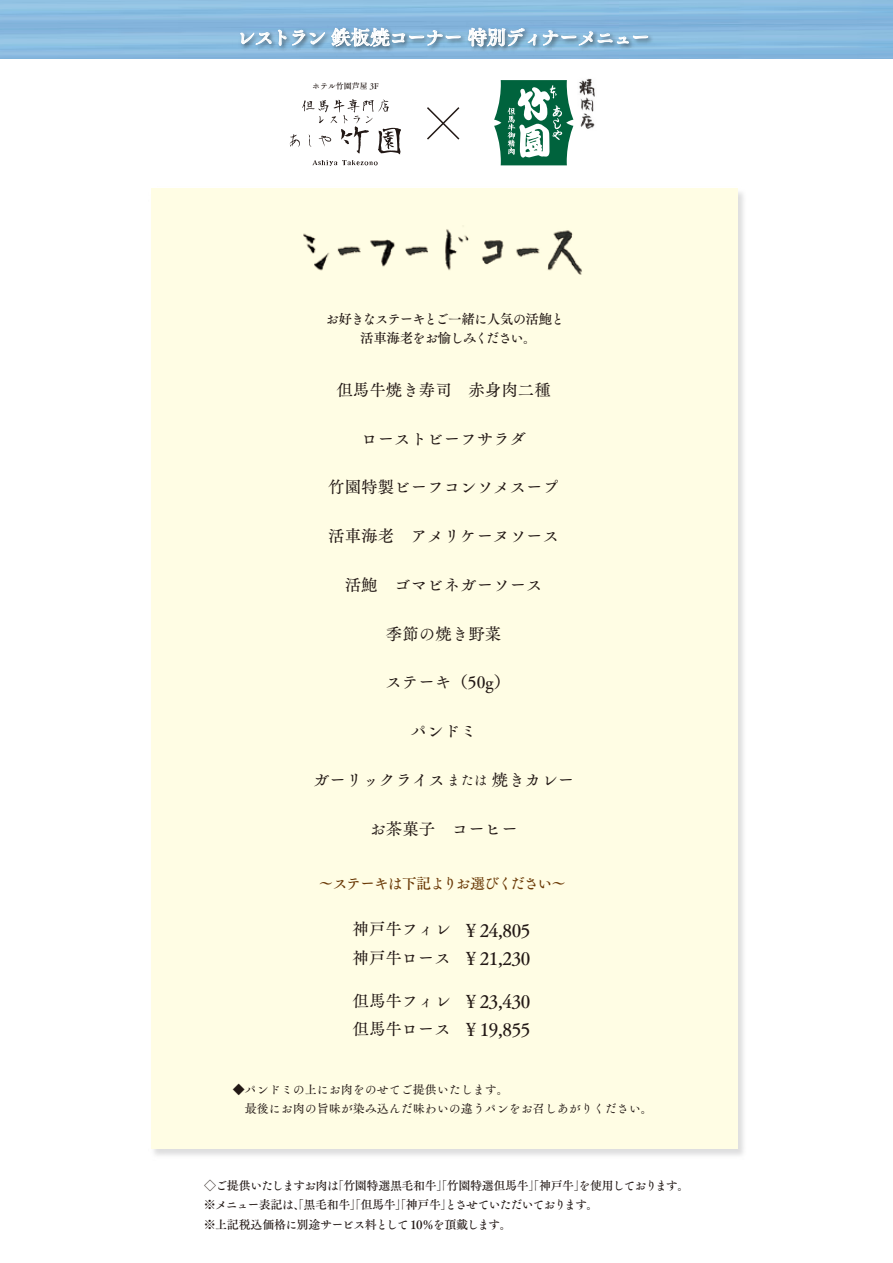
<style>
.page{position:relative;width:893px;height:1263px;background:#fff}
.page>*{position:absolute;margin:0;border:0;box-sizing:border-box;transform-origin:0 0}
.t1{font:19.95px "Tsuku A Old Min Pr 6 D";letter-spacing:-.08em;color:#fff}
.t2{font:18px/28.5px "Tsuku A Old Min Pr 6 M";letter-spacing:-.025em;color:#221815}
.t3{font:16.5px/28.5px "Tsuku A Old Min Pr 6 M";color:#221815}
.t4{font:15px "Tsuku A Old Min Pr 6 D";letter-spacing:-.085em;color:#6a3906}
.t5{font:13.5px/19.5px "Tsuku A Old Min Pr 6 D";letter-spacing:-.07em;color:#221815;text-align:center}
.t6{font:12px/19.5px "Tsuku A Old Min Pr 6 D";letter-spacing:-.055em;color:#221815}
.t7{font:12px/19.5px "Tsuku A Old Min Pr 6 M";color:#221815}
.t8{font:7.95px "Tsuku A Old Min Pr 6 D";color:#221815}
.s1{font-size:13.5px}
</style>
<div class="page">
<div style="left:0;top:0;width:893px;height:58px;background:linear-gradient(to right,#8ebee2,#87badf)"></div>
<img style="left:232px;top:23px;width:427px;height:36px">
<svg style="left:240px;top:32px;width:32px;height:15px"></svg>
<svg style="left:278px;top:30px;width:8px;height:17px"></svg>
<svg style="left:292px;top:30px;width:33px;height:15px"></svg>
<svg style="left:331px;top:18px;width:130px;height:28px"></svg>
<svg style="left:468px;top:27px;width:69px;height:20px"></svg>
<svg style="left:543px;top:30px;width:105px;height:15px"></svg>
<svg style="left:494px;top:80px;width:79px;height:85px"></svg>
<svg style="left:427px;top:107px;width:33px;height:33px"></svg>
<img style="left:579px;top:78px;width:16px;height:51px">
<svg style="left:290px;top:99px;width:111px;height:55px"></svg>
<svg style="left:312px;top:160px;width:66px;height:6px"></svg>
<div style="left:151px;top:188px;width:586px;height:961px;background:#fffde4"></div>
<img style="left:303px;top:229px;width:279px;height:46px">
<p class="t1" style="left:236px;top:19px;width:416px">レストラン 鉄板焼コーナー 特別ディナーメニュー</p>
<p class="t8" style="left:312px;top:79px;width:68px">ホテル竹園芦屋 3F</p>
<p class="t5" style="left:325px;top:308px;width:240px">お好きなステーキとご一緒に人気の活鮑と活車海老をお愉しみください。</p>
<p class="t3" style="left:336px;top:375px;width:216px">但馬牛焼き寿司　赤身肉二種</p>
<p class="t3" style="left:361px;top:423px;width:166px">ローストビーフサラダ</p>
<p class="t3" style="left:328px;top:472px;width:232px">竹園特製ビーフコンソメスープ</p>
<p class="t3" style="left:328px;top:521px;width:232px">活車海老　アメリケーヌソース</p>
<p class="t3" style="left:345px;top:570px;width:199px">活鮑　ゴマビネガーソース</p>
<p class="t3" style="left:386px;top:618px;width:117px">季節の焼き野菜</p>
<p class="t3" style="left:385px;top:667px;width:126px">ステーキ（50g）</p>
<p class="t3" style="left:411px;top:716px;width:67px">パンドミ</p>
<p class="t3" style="left:313px;top:765px;width:263px">ガーリックライス<span class="s1">または</span> 焼きカレー</p>
<p class="t3" style="left:369px;top:813px;width:150px">お茶菓子　コーヒー</p>
<p class="t4" style="left:318px;top:870px;width:249px">～ステーキは下記よりお選びください～</p>
<p class="t3" style="left:353px;top:914px;width:100px">神戸牛フィレ神戸牛ロース</p>
<p class="t2" style="left:462px;top:915px;width:70px">￥24,805￥21,230</p>
<p class="t3" style="left:353px;top:985px;width:100px">但馬牛フィレ但馬牛ロース</p>
<p class="t2" style="left:462px;top:986px;width:70px">￥23,430￥19,855</p>
<p class="t7" style="left:233px;top:1079px;width:421px">◆パンドミの上にお肉をのせてご提供いたします。<br>　最後にお肉の旨味が染み込んだ味わいの違うパンをお召しあがりください。</p>
<p class="t6" style="left:204px;top:1175px;width:487px">◇ご提供いたしますお肉は「竹園特選黒毛和牛」「竹園特選但馬牛」「神戸牛」を使用しております。※メニュー表記は、「黒毛和牛」「但馬牛」「神戸牛」とさせていただいております。<br>※上記税込価格に別途サービス料として 10％を頂戴します。</p>
</div>
